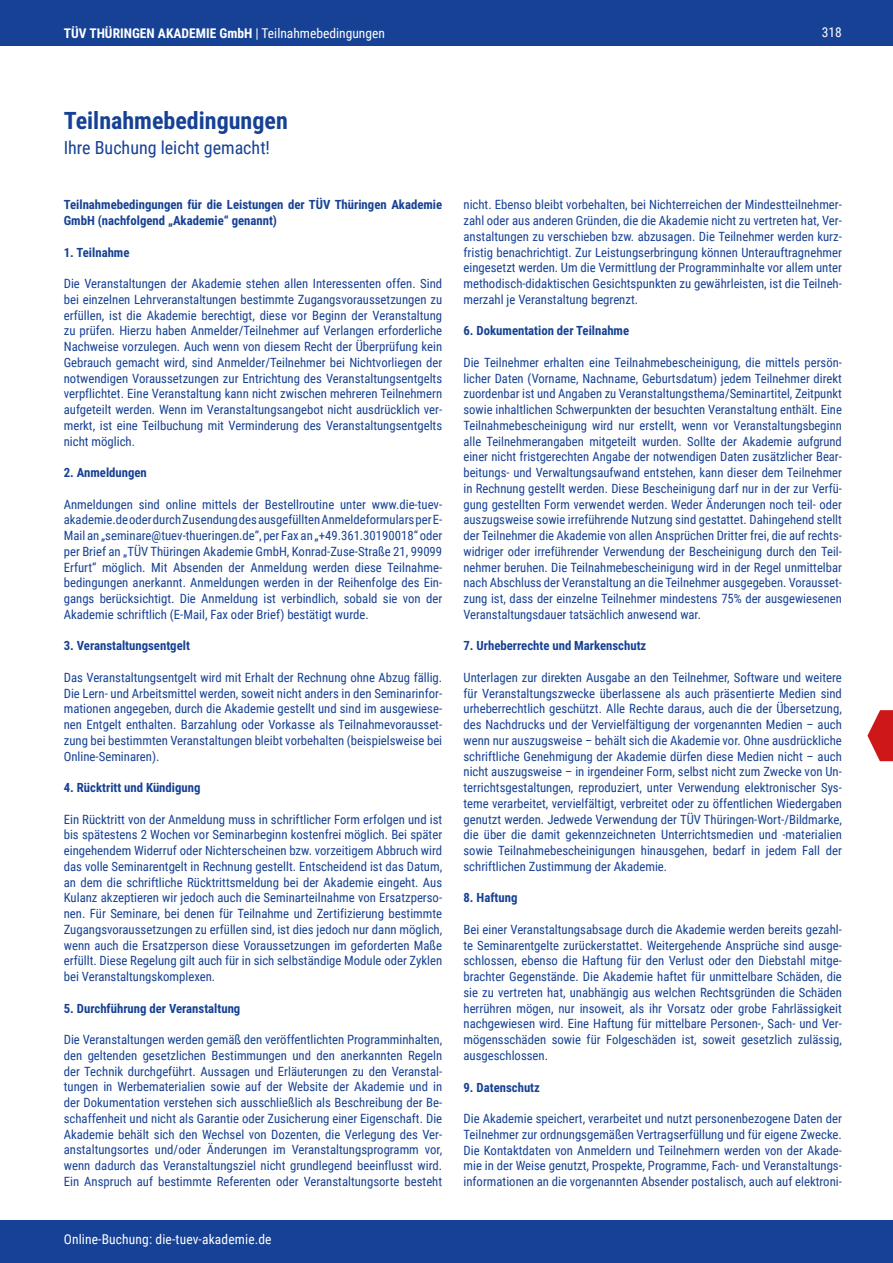
<style>
.page{position:relative;width:893px;height:1263px;background:#fff}
.page>*{position:absolute;margin:0;border:0;box-sizing:border-box;transform-origin:0 0}
.Seminartitel_innen_dick{font:700 24px "Roboto Condensed";color:#164194}
.Seminartitel_Innenteil{font:18px "Roboto Condensed";color:#164194}
.t1{font:700 13.5px "Roboto Condensed";color:#fff}
.t2{font:13.5px "Roboto Condensed";letter-spacing:.01em;color:#fff}
.Fließtext{font:12.75px/15.8px "Roboto Condensed";color:#164194;text-align:justify}
.Fließtext-2{font:700 12.75px/15.8px "Roboto Condensed";color:#164194}
.s1{font-weight:400}
</style>
<div class="page">
<div style="left:0;top:1220px;width:893px;height:43px;background:#164194"></div>
<svg style="left:867px;top:710px;width:26px;height:51px"></svg>
<div style="left:0;top:0;width:893px;height:45px;background:#164194"></div>
<p class="t1" style="left:64px;top:23px;width:323px">TÜV THÜRINGEN AKADEMIE GmbH <span class="s1">| Teilnahmebedingungen</span></p>
<p class="t2" style="left:822px;top:23px;width:22px">318</p>
<p class="Seminartitel_innen_dick" style="left:64px;top:103px;width:226px">Teilnahmebedingungen</p>
<p class="Seminartitel_Innenteil" style="left:64px;top:135px;width:208px">Ihre Buchung leicht gemacht!</p>
<p class="Fließtext-2" style="left:64px;top:197px;width:380px">Teilnahmebedingungen für die Leistungen der TÜV Thüringen Akademie<br>GmbH (nachfolgend „Akademie“ genannt)</p>
<p class="Fließtext-2" style="left:64px;top:244px;width:67px">1. Teilnahme</p>
<p class="Fließtext" style="left:64px;top:275px;width:380px">Die Veranstaltungen der Akademie stehen allen Interessenten offen. Sind bei einzelnen Lehrveranstaltungen bestimmte Zugangsvoraussetzungen zu erfüllen, ist die Akademie berechtigt, diese vor Beginn der Veranstaltung zu prüfen. Hierzu haben Anmelder/Teilnehmer auf Verlangen erforderliche Nachweise vorzulegen. Auch wenn von diesem Recht der Überprüfung kein Gebrauch gemacht wird, sind Anmelder/Teilnehmer bei Nichtvorliegen der notwendigen Voraussetzungen zur Entrichtung des Veranstaltungsentgelts verpflichtet. Eine Veranstaltung kann nicht zwischen mehreren Teilnehmern aufgeteilt werden. Wenn im Veranstaltungsangebot nicht ausdrücklich ver&shy;merkt, ist eine Teilbuchung mit Verminderung des Veranstaltungsentgelts nicht möglich.</p>
<p class="Fließtext-2" style="left:64px;top:464px;width:85px">2. Anmeldungen</p>
<p class="Fließtext" style="left:64px;top:496px;width:380px">Anmeldungen sind online mittels der Bestellroutine unter www.die-tuev&shy;akademie.de oder durch Zusendung des ausgefüllten Anmeldeformulars per E-Mail an „seminare@tuev-thueringen.de“, per Fax an „+49.361.30190018“ oder per Brief an „TÜV Thüringen Akademie GmbH, Konrad-Zuse-Straße 21, 99099<br>Erfurt“ möglich. Mit Absenden der Anmeldung werden diese Teilnahme&shy;bedingungen anerkannt. Anmeldungen werden in der Reihenfolge des Ein&shy;gangs berücksichtigt. Die Anmeldung ist verbindlich, sobald sie von der Akademie schriftlich (E-Mail, Fax oder Brief) bestätigt wurde.</p>
<p class="Fließtext-2" style="left:64px;top:637px;width:128px">3. Veranstaltungsentgelt</p>
<p class="Fließtext" style="left:64px;top:669px;width:380px">Das Veranstaltungsentgelt wird mit Erhalt der Rechnung ohne Abzug fällig.<br>Die Lern- und Arbeitsmittel werden, soweit nicht anders in den Seminarinfor&shy;mationen angegeben, durch die Akademie gestellt und sind im ausgewiese&shy;nen Entgelt enthalten. Barzahlung oder Vorkasse als Teilnahmevorausset&shy;zung bei bestimmten Veranstaltungen bleibt vorbehalten (beispielsweise bei Online-Seminaren).</p>
<p class="Fließtext-2" style="left:64px;top:779px;width:138px">4. Rücktritt und Kündigung</p>
<p class="Fließtext" style="left:64px;top:811px;width:380px">Ein Rücktritt von der Anmeldung muss in schriftlicher Form erfolgen und ist bis spätestens 2 Wochen vor Seminarbeginn kostenfrei möglich. Bei später eingehendem Widerruf oder Nichterscheinen bzw. vorzeitigem Abbruch wird das volle Seminarentgelt in Rechnung gestellt. Entscheidend ist das Datum, an dem die schriftliche Rücktrittsmeldung bei der Akademie eingeht. Aus Kulanz akzeptieren wir jedoch auch die Seminarteilnahme von Ersatzperso&shy;nen. Für Seminare, bei denen für Teilnahme und Zertifizierung bestimmte Zugangsvoraussetzungen zu erfüllen sind, ist dies jedoch nur dann möglich, wenn auch die Ersatzperson diese Voraussetzungen im geforderten Maße erfüllt. Diese Regelung gilt auch für in sich selbständige Module oder Zyklen bei Veranstaltungskomplexen.</p>
<p class="Fließtext-2" style="left:64px;top:1000px;width:178px">5. Durchführung der Veranstaltung</p>
<p class="Fließtext" style="left:64px;top:1031px;width:380px">Die Veranstaltungen werden gemäß den veröffentlichten Programminhalten, den geltenden gesetzlichen Bestimmungen und den anerkannten Regeln der Technik durchgeführt. Aussagen und Erläuterungen zu den Veranstal&shy;tungen in Werbematerialien sowie auf der Website der Akademie und in der Dokumentation verstehen sich ausschließlich als Beschreibung der Be&shy;schaffenheit und nicht als Garantie oder Zusicherung einer Eigenschaft. Die Akademie behält sich den Wechsel von Dozenten, die Verlegung des Ver&shy;anstaltungsortes und/oder Änderungen im Veranstaltungsprogramm vor, wenn dadurch das Veranstaltungsziel nicht grundlegend beeinflusst wird.<br>Ein Anspruch auf bestimmte Referenten oder Veranstaltungsorte besteht</p>
<p class="t2" style="left:64px;top:1229px;width:209px">Online-Buchung: die-tuev-akademie.de</p>
<p class="Fließtext" style="left:463px;top:196px;width:380px">nicht. Ebenso bleibt vorbehalten, bei Nichterreichen der Mindestteilnehmer&shy;zahl oder aus anderen Gründen, die die Akademie nicht zu vertreten hat, Ver&shy;anstaltungen zu verschieben bzw. abzusagen. Die Teilnehmer werden kurz&shy;fristig benachrichtigt. Zur Leistungserbringung können Unterauftragnehmer eingesetzt werden. Um die Vermittlung der Programminhalte vor allem unter methodisch-didaktischen Gesichtspunkten zu gewährleisten, ist die Teilneh&shy;merzahl je Veranstaltung begrenzt.</p>
<p class="Fließtext-2" style="left:463px;top:322px;width:167px">6. Dokumentation der Teilnahme</p>
<p class="Fließtext" style="left:463px;top:354px;width:380px">Die Teilnehmer erhalten eine Teilnahmebescheinigung, die mittels persön&shy;licher Daten (Vorname, Nachname, Geburtsdatum) jedem Teilnehmer direkt zuordenbar ist und Angaben zu Veranstaltungsthema/Seminartitel, Zeitpunkt sowie inhaltlichen Schwerpunkten der besuchten Veranstaltung enthält. Eine Teilnahmebescheinigung wird nur erstellt, wenn vor Veranstaltungsbeginn alle Teilnehmerangaben mitgeteilt wurden. Sollte der Akademie aufgrund einer nicht fristgerechten Angabe der notwendigen Daten zusätzlicher Bear&shy;beitungs- und Verwaltungsaufwand entstehen, kann dieser dem Teilnehmer in Rechnung gestellt werden. Diese Bescheinigung darf nur in der zur Verfü&shy;gung gestellten Form verwendet werden. Weder Änderungen noch teil- oder auszugsweise sowie irreführende Nutzung sind gestattet. Dahingehend stellt der Teilnehmer die Akademie von allen Ansprüchen Dritter frei, die auf rechts&shy;widriger oder irreführender Verwendung der Bescheinigung durch den Teil&shy;nehmer beruhen. Die Teilnahmebescheinigung wird in der Regel unmittelbar nach Abschluss der Veranstaltung an die Teilnehmer ausgegeben. Vorausset&shy;zung ist, dass der einzelne Teilnehmer mindestens 75% der ausgewiesenen Veranstaltungsdauer tatsächlich anwesend war.</p>
<p class="Fließtext-2" style="left:463px;top:638px;width:184px">7. Urheberrechte und Markenschutz</p>
<p class="Fließtext" style="left:463px;top:669px;width:380px">Unterlagen zur direkten Ausgabe an den Teilnehmer, Software und weitere für Veranstaltungszwecke überlassene als auch präsentierte Medien sind urheberrechtlich geschützt. Alle Rechte daraus, auch die der Übersetzung, des Nachdrucks und der Vervielfältigung der vorgenannten Medien – auch wenn nur auszugsweise – behält sich die Akademie vor. Ohne ausdrückliche schriftliche Genehmigung der Akademie dürfen diese Medien nicht – auch nicht auszugsweise – in irgendeiner Form, selbst nicht zum Zwecke von Un&shy;terrichtsgestaltungen, reproduziert, unter Verwendung elektronischer Sys&shy;teme verarbeitet, vervielfältigt, verbreitet oder zu öffentlichen Wiedergaben genutzt werden. Jedwede Verwendung der TÜV Thüringen-Wort-/Bildmarke, die über die damit gekennzeichneten Unterrichtsmedien und -materialien sowie Teilnahmebescheinigungen hinausgehen, bedarf in jedem Fall der schriftlichen Zustimmung der Akademie.</p>
<p class="Fließtext-2" style="left:463px;top:889px;width:55px">8. Haftung</p>
<p class="Fließtext" style="left:463px;top:921px;width:380px">Bei einer Veranstaltungsabsage durch die Akademie werden bereits gezahl&shy;te Seminarentgelte zurückerstattet. Weitergehende Ansprüche sind ausge&shy;schlossen, ebenso die Haftung für den Verlust oder den Diebstahl mitge&shy;brachter Gegenstände. Die Akademie haftet für unmittelbare Schäden, die sie zu vertreten hat, unabhängig aus welchen Rechtsgründen die Schäden herrühren mögen, nur insoweit, als ihr Vorsatz oder grobe Fahrlässigkeit nachgewiesen wird. Eine Haftung für mittelbare Personen-, Sach- und Ver&shy;mögensschäden sowie für Folgeschäden ist, soweit gesetzlich zulässig, ausgeschlossen.</p>
<p class="Fließtext-2" style="left:463px;top:1079px;width:78px">9. Datenschutz</p>
<p class="Fließtext" style="left:463px;top:1110px;width:380px">Die Akademie speichert, verarbeitet und nutzt personenbezogene Daten der Teilnehmer zur ordnungsgemäßen Vertragserfüllung und für eigene Zwecke.<br>Die Kontaktdaten von Anmeldern und Teilnehmern werden von der Akade&shy;mie in der Weise genutzt, Prospekte, Programme, Fach- und Veranstaltungs&shy;informationen an die vorgenannten Absender postalisch, auch auf elektroni-</p>
</div>
